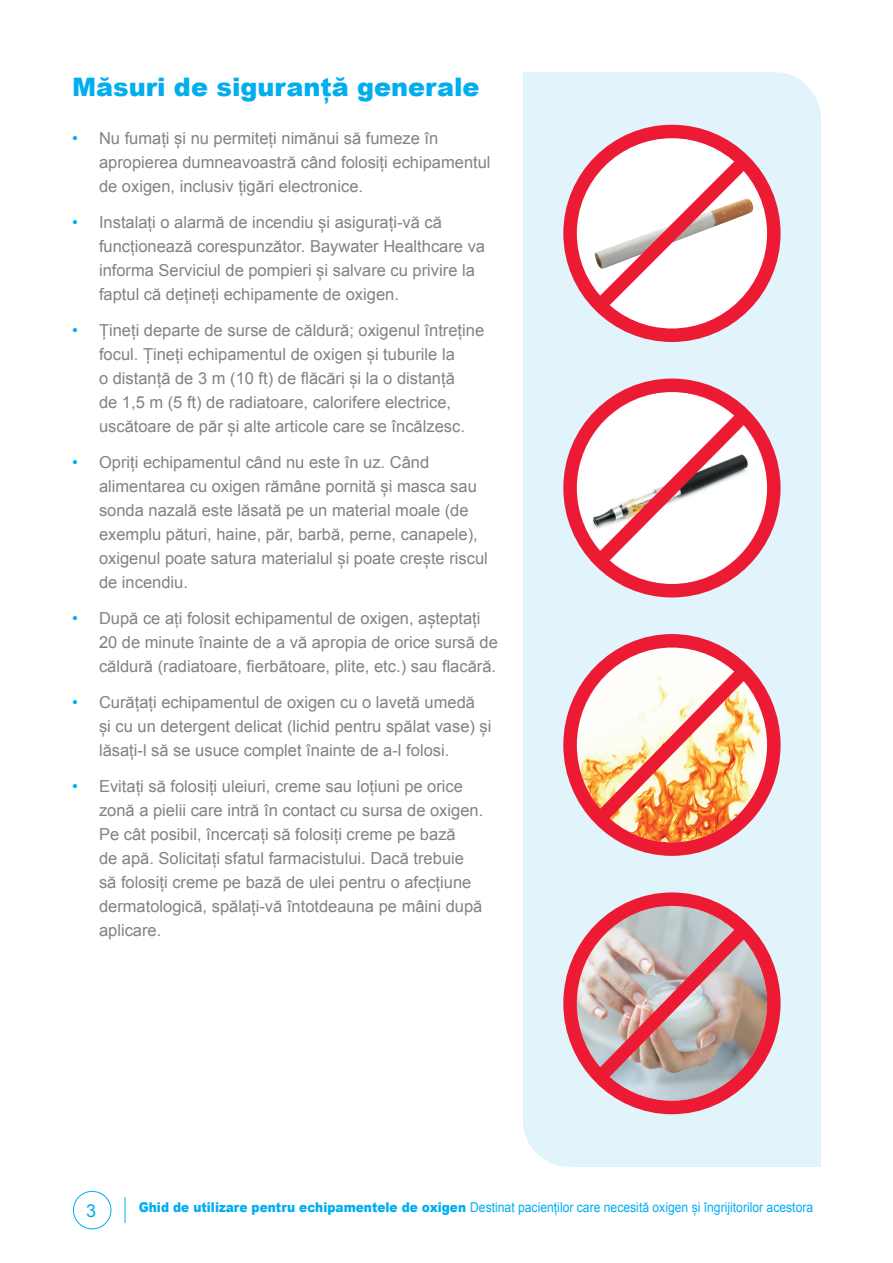
<style>
.page{position:relative;width:893px;height:1263px;background:#fff}
.page>*{position:absolute;margin:0;border:0;box-sizing:border-box;transform-origin:0 0}
.t1{font:900 25.5px "Arial";color:#00aeef}
.t2{font:18px "Arial";color:#00aeef}
.t3{font:16.5px/24px "Arial";color:#808285}
.t4{font:13.5px "Arial";color:#00aeef;scale:.9 1}
.s1{color:#00aeef}
.s2{font-weight:900}
</style>
<div class="page">
<div style="left:523px;top:72px;width:298px;height:1095px;background:#e1f4fc"></div>
<div style="left:73px;top:1191px;width:38px;height:38px;border:1px solid #00aeef;border-radius:50%"></div>
<svg style="left:125px;top:1197px;width:1px;height:26px"></svg>
<img style="left:577px;top:139px;width:190px;height:189px">
<div style="left:563px;top:125px;width:218px;height:217px;border:14px solid #ed1a33;border-radius:50%"></div>
<svg style="left:581px;top:144px;width:180px;height:180px"></svg>
<img style="left:577px;top:421px;width:190px;height:134px">
<div style="left:563px;top:379px;width:218px;height:218px;border:14px solid #ed1a33;border-radius:50%"></div>
<svg style="left:580px;top:397px;width:183px;height:183px"></svg>
<img style="left:577px;top:647px;width:190px;height:195px">
<div style="left:563px;top:634px;width:218px;height:222px;border:14px solid #ed1a33;border-radius:50%"></div>
<svg style="left:581px;top:652px;width:182px;height:185px"></svg>
<img style="left:577px;top:906px;width:190px;height:195px">
<div style="left:563px;top:892px;width:218px;height:222px;border:14px solid #ed1a33;border-radius:50%"></div>
<svg style="left:581px;top:910px;width:182px;height:185px;background:#c89ea0"></svg>
<h1 class="t1" style="left:72px;top:68px;width:409px">Măsuri de siguranță generale</h1>
<p class="t3" style="left:99px;top:126px;width:393px;text-indent:-27px"><span class="s1">•</span> Nu fumați și nu permiteți nimănui să fumeze în apropierea dumneavoastră când folosiți echipamentul de oxigen, inclusiv țigări electronice.</p>
<p class="t3" style="left:99px;top:210px;width:388px;text-indent:-27px"><span class="s1">•</span> Instalați o alarmă de incendiu și asigurați-vă că funcționează corespunzător. Baywater Healthcare va informa Serviciul de pompieri și salvare cu privire la faptul că dețineți echipamente de oxigen.</p>
<p class="t3" style="left:72px;top:318px;width:414px;text-align:center"><span class="s1">•</span> Țineți departe de surse de căldură; oxigenul întreține focul. Țineți echipamentul de oxigen și tuburile la<br>o distanță de 3 m (10 ft) de flăcări și la o distanță<br>de 1,5 m (5 ft) de radiatoare, calorifere electrice, uscătoare de păr și alte articole care se încălzesc.</p>
<p class="t3" style="left:99px;top:450px;width:390px;text-indent:-27px"><span class="s1">•</span> Opriți echipamentul când nu este în uz. Când alimentarea cu oxigen rămâne pornită și masca sau sonda nazală este lăsată pe un material moale (de exemplu pături, haine, păr, barbă, perne, canapele), oxigenul poate satura materialul și poate crește riscul de incendiu.</p>
<p class="t3" style="left:99px;top:606px;width:400px;text-indent:-27px"><span class="s1">•</span> După ce ați folosit echipamentul de oxigen, așteptați<br>20 de minute înainte de a vă apropia de orice sursă de căldură (radiatoare, fierbătoare, plite, etc.) sau flacără.</p>
<p class="t3" style="left:99px;top:691px;width:394px;text-indent:-27px"><span class="s1">•</span> Curățați echipamentul de oxigen cu o lavetă umedă<br>și cu un detergent delicat (lichid pentru spălat vase) și lăsați-l să se usuce complet înainte de a-l folosi.</p>
<p class="t3" style="left:99px;top:775px;width:386px;text-indent:-27px"><span class="s1">•</span> Evitați să folosiți uleiuri, creme sau loțiuni pe orice zonă a pielii care intră în contact cu sursa de oxigen.<br>Pe cât posibil, încercați să folosiți creme pe bază<br>de apă. Solicitați sfatul farmacistului. Dacă trebuie să folosiți creme pe bază de ulei pentru o afecțiune dermatologică, spălați-vă întotdeauna pe mâini după aplicare.</p>
<p class="t2" style="left:86px;top:1198px;width:12px">3</p>
<p class="t4" style="left:139px;top:1198px;width:751px"><span class="s2">Ghid de utilizare pentru echipamentele de oxigen</span> Destinat pacienților care necesită oxigen și îngrijitorilor acestora</p>
</div>
